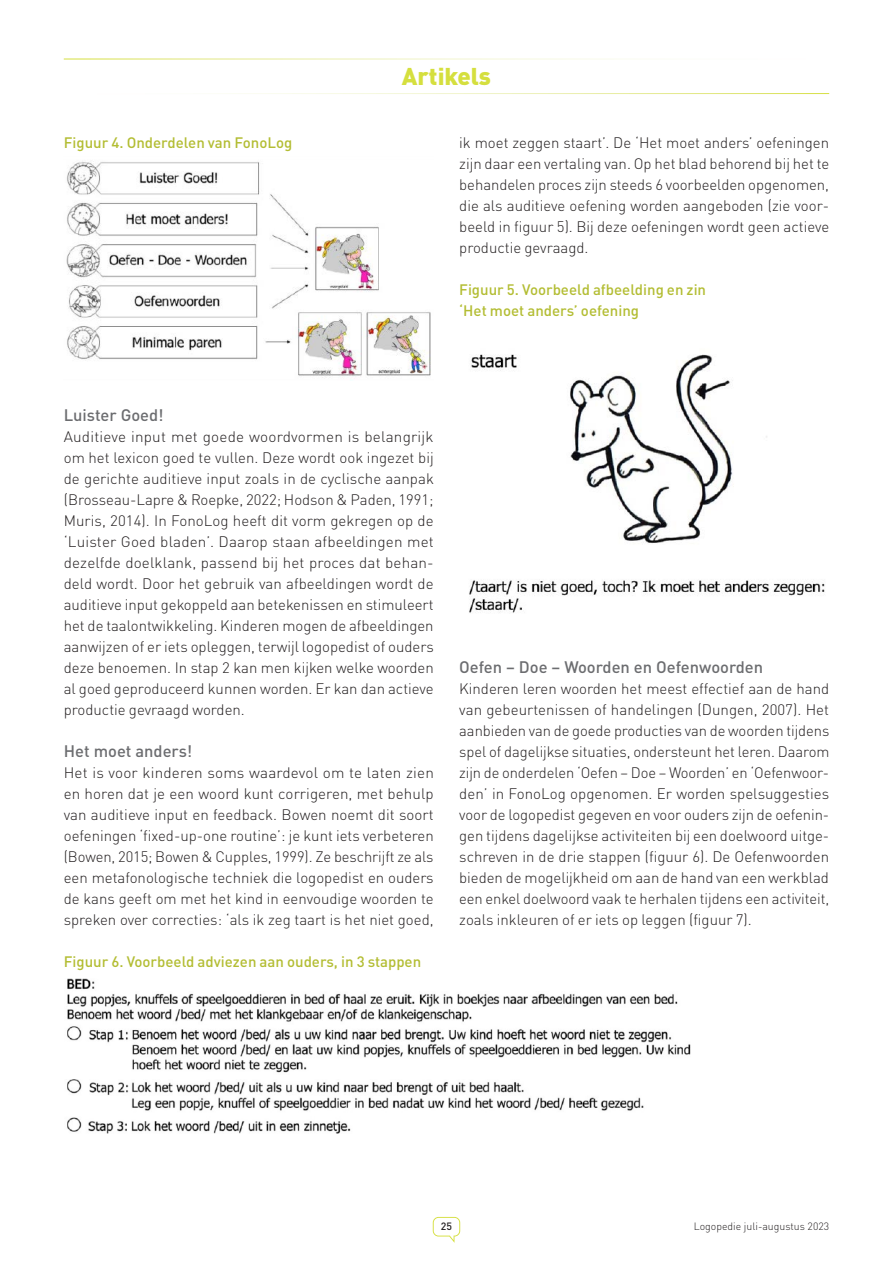
<style>
.page{position:relative;width:893px;height:1263px;background:#fff}
.page>*{position:absolute;margin:0;border:0;box-sizing:border-box;transform-origin:0 0}
.t1{font:900 24px "DIN Pro";color:#d5df3e}
.t2{font:500 16.5px "DIN Pro";color:#6c6d70}
.t3{font:300 15px/21px "DIN Pro";color:#231f20;text-align:justify}
.t4{font:500 15px/21px "DIN Pro";color:#b3bd33}
.t5{font:300 10.5px "DIN Pro";color:#231f20}
.t6{font:500 10.5px "DIN Pro";color:#231f20}
</style>
<div class="page">
<svg style="left:433px;top:1217px;width:27px;height:26px"></svg>
<img style="left:66px;top:161px;width:365px;height:217px">
<img style="left:469px;top:354px;width:356px;height:259px">
<img style="left:67px;top:978px;width:624px;height:156px">
<p class="t4" style="left:64px;top:130px;width:230px">Figuur 4. Onderdelen van FonoLog</p>
<h1 class="t1" style="left:402px;top:55px;width:91px">Artikels</h1>
<p class="t3" style="left:459px;top:131px;width:372px">ik moet zeggen staart’. De ‘Het moet anders’ oefeningen zijn daar een vertaling van. Op het blad behorend bij het te behandelen proces zijn steeds 6 voorbeelden opgenomen, die als auditieve oefening worden aangeboden (zie voor&shy;beeld in figuur 5). Bij deze oefeningen wordt geen actieve productie gevraagd.</p>
<p class="t4" style="left:459px;top:277px;width:248px">Figuur 5. Voorbeeld afbeelding en zin ‘Het moet anders’ oefening</p>
<p class="t2" style="left:64px;top:401px;width:101px">Luister Goed!</p>
<p class="t3" style="left:64px;top:425px;width:372px">Auditieve input met goede woordvormen is belangrijk om het lexicon goed te vullen. Deze wordt ook ingezet bij de gerichte auditieve input zoals in de cyclische aanpak (Brosseau-Lapre &amp; Roepke, 2022; Hodson &amp; Paden, 1991; Muris, 2014). In FonoLog heeft dit vorm gekregen op de ‘Luister Goed bladen’. Daarop staan afbeeldingen met dezelfde doelklank, passend bij het proces dat behan&shy;deld wordt. Door het gebruik van afbeeldingen wordt de auditieve input gekoppeld aan betekenissen en stimuleert het de taalontwikkeling. Kinderen mogen de afbeeldingen aanwijzen of er iets opleggen, terwijl logopedist of ouders deze benoemen. In stap 2 kan men kijken welke woorden al goed geproduceerd kunnen worden. Er kan dan actieve productie gevraagd worden.</p>
<p class="t2" style="left:64px;top:737px;width:130px">Het moet anders!</p>
<p class="t3" style="left:64px;top:761px;width:372px">Het is voor kinderen soms waardevol om te laten zien en horen dat je een woord kunt corrigeren, met behulp van auditieve input en feedback. Bowen noemt dit soort oefeningen ‘fixed-up-one routine’: je kunt iets verbeteren (Bowen, 2015; Bowen &amp; Cupples, 1999). Ze beschrijft ze als een metafonologische techniek die logopedist en ouders de kans geeft om met het kind in eenvoudige woorden te spreken over correcties: ‘als ik zeg taart is het niet goed,</p>
<p class="t4" style="left:64px;top:949px;width:359px">Figuur 6. Voorbeeld adviezen aan ouders, in 3 stappen</p>
<p class="t2" style="left:459px;top:653px;width:305px">Oefen – Doe – Woorden en Oefenwoorden</p>
<p class="t3" style="left:459px;top:677px;width:372px">Kinderen leren woorden het meest effectief aan de hand van gebeurtenissen of handelingen (Dungen, 2007). Het aanbieden van de goede producties van de woorden tijdens spel of dagelijkse situaties, ondersteunt het leren. Daarom zijn de onderdelen ‘Oefen – Doe – Woorden’ en ‘Oefenwoor&shy;den’ in FonoLog opgenomen. Er worden spelsuggesties voor de logopedist gegeven en voor ouders zijn de oefenin&shy;gen tijdens dagelijkse activiteiten bij een doelwoord uitge&shy;schreven in de drie stappen (figuur 6). De Oefenwoorden bieden de mogelijkheid om aan de hand van een werkblad een enkel doelwoord vaak te herhalen tijdens een activiteit, zoals inkleuren of er iets op leggen (figuur 7).</p>
<p class="t6" style="left:441px;top:1218px;width:13px">25</p>
<p class="t5" style="left:694px;top:1218px;width:137px">Logopedie juli-augustus 2023</p>
</div>
